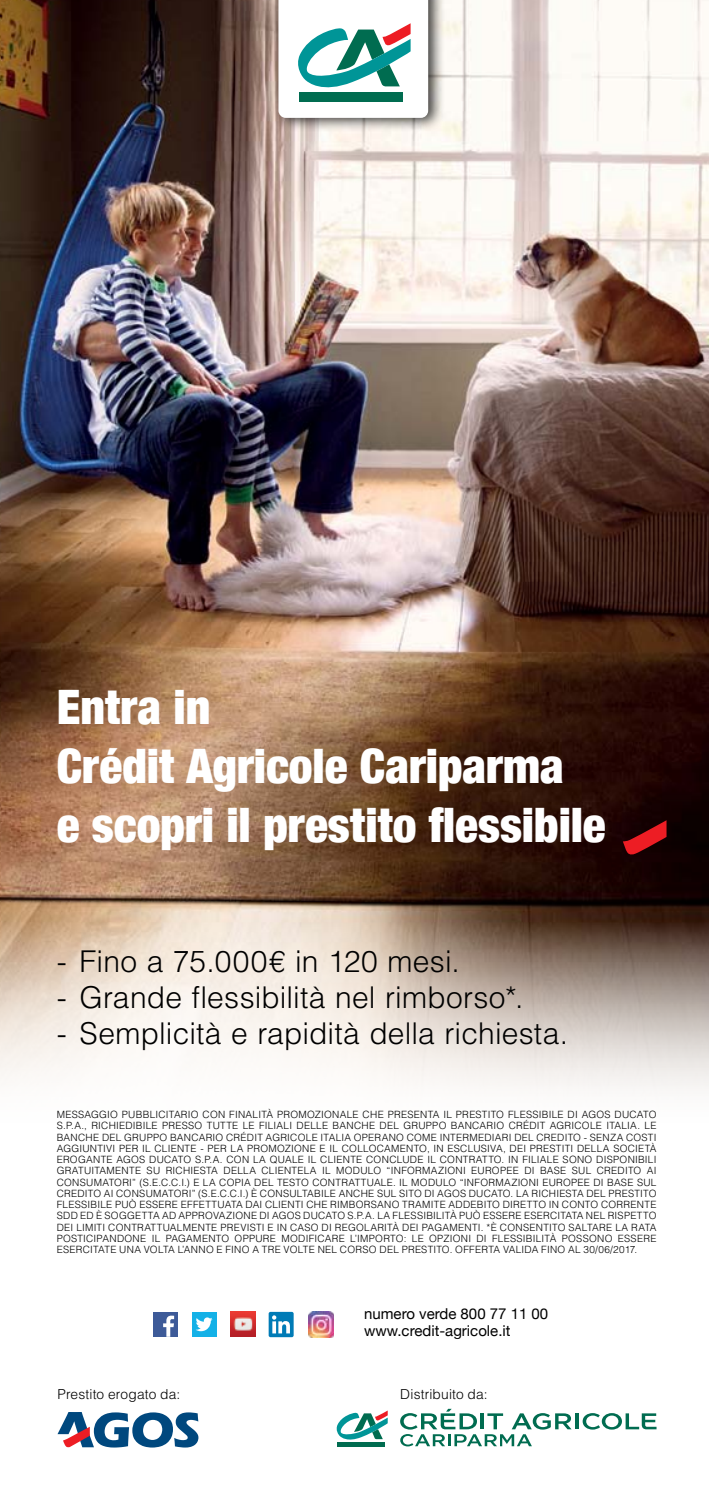
<style>
.page{position:relative;width:709px;height:1489px;background:#fff}
.page>*{position:absolute;margin:0;border:0;box-sizing:border-box;transform-origin:0 0}
.t1{font:900 condensed 47.5px/58.8px "Helvetica Neue";color:#fff}
.t2{font:300 30px "Helvetica LT Std";letter-spacing:.005em;color:#000}
.t3{font:15px/17.5px "Helvetica Neue";color:#000}
.t4{font:300 13.75px "Helvetica LT Std";letter-spacing:.01em;color:#000}
.t5{font:300 10px/11.2px "Helvetica LT Std";letter-spacing:.025em;color:#000;text-align:justify}
</style>
<div class="page">
<img style="left:0;top:0;width:709px;height:1089px">
<div style="left:272px;top:0;width:173px;height:132px;background:#000;opacity:.75"></div>
<svg style="left:278px;top:0;width:150px;height:118px"></svg>
<hr style="left:337px;top:1441px;width:47px;height:4px;background:#006c50">
<svg style="left:336px;top:1410px;width:52px;height:32px"></svg>
<hr style="left:575px;top:1413px;width:4px;height:16px;background:#006c50">
<svg style="left:582px;top:1413px;width:74px;height:16px"></svg>
<svg style="left:400px;top:1408px;width:171px;height:38px"></svg>
<div style="left:153px;top:1311px;width:25px;height:25px;background:#3d5a98"></div>
<svg style="left:163px;top:1315px;width:11px;height:21px"></svg>
<div style="left:191px;top:1311px;width:25px;height:25px;background:#14b1e7"></div>
<svg style="left:196px;top:1317px;width:16px;height:14px"></svg>
<img style="left:230px;top:1311px;width:25px;height:25px">
<div style="left:269px;top:1311px;width:25px;height:25px;background:#007bb6;border-radius:2px"></div>
<svg style="left:272px;top:1315px;width:18px;height:18px"></svg>
<img style="left:308px;top:1311px;width:25px;height:25px">
<svg style="left:57px;top:1412px;width:141px;height:35px"></svg>
<svg style="left:623px;top:820px;width:43px;height:35px;background:#730c10"></svg>
<h1 class="t1" style="left:57px;top:675px;width:550px">Entra in<br>Crédit Agricole Cariparma<br>e scopri il prestito flessibile</h1>
<h2 class="t2" style="left:57px;top:942px;width:404px">- Fino a 75.000€ in 120 mesi.</h2>
<h2 class="t2" style="left:57px;top:978px;width:468px">- Grande flessibilità nel rimborso*.</h2>
<h2 class="t2" style="left:57px;top:1014px;width:513px">- Semplicità e rapidità della richiesta.</h2>
<p class="t5" style="left:57px;top:1108px;width:601px">MESSAGGIO PUBBLICITARIO CON FINALITÀ PROMOZIONALE CHE PRESENTA IL PRESTITO FLESSIBILE DI AGOS DUCATO S.P.A., RICHIEDIBILE PRESSO TUTTE LE FILIALI DELLE BANCHE DEL GRUPPO BANCARIO CRÉDIT AGRICOLE ITALIA. LE BANCHE DEL GRUPPO BANCARIO CRÉDIT AGRICOLE ITALIA OPERANO COME INTERMEDIARI DEL CREDITO - SENZA COSTI AGGIUNTIVI PER IL CLIENTE - PER LA PROMOZIONE E IL COLLOCAMENTO, IN ESCLUSIVA, DEI PRESTITI DELLA SOCIETÀ EROGANTE AGOS DUCATO S.P.A. CON LA QUALE IL CLIENTE CONCLUDE IL CONTRATTO. IN FILIALE SONO DISPONIBILI GRATUITAMENTE SU RICHIESTA DELLA CLIENTELA IL MODULO “INFORMAZIONI EUROPEE DI BASE SUL CREDITO AI CONSUMATORI” (S.E.C.C.I.) E LA COPIA DEL TESTO CONTRATTUALE. IL MODULO “INFORMAZIONI EUROPEE DI BASE SUL CREDITO AI CONSUMATORI” (S.E.C.C.I.) È CONSULTABILE ANCHE SUL SITO DI AGOS DUCATO. LA RICHIESTA DEL PRESTITO FLESSIBILE PUÒ ESSERE EFFETTUATA DAI CLIENTI CHE RIMBORSANO TRAMITE ADDEBITO DIRETTO IN CONTO CORRENTE SDD ED È SOGGETTA AD APPROVAZIONE DI AGOS DUCATO S.P.A. LA FLESSIBILITÀ PUÒ ESSERE ESERCITATA NEL RISPETTO DEI LIMITI CONTRATTUALMENTE PREVISTI E IN CASO DI REGOLARITÀ DEI PAGAMENTI. *È CONSENTITO SALTARE LA RATA POSTICIPANDONE IL PAGAMENTO OPPURE MODIFICARE L’IMPORTO: LE OPZIONI DI FLESSIBILITÀ POSSONO ESSERE ESERCITATE UNA VOLTA L’ANNO E FINO A TRE VOLTE NEL CORSO DEL PRESTITO. OFFERTA VALIDA FINO AL 30/06/2017.</p>
<h3 class="t3" style="left:364px;top:1305px;width:186px">numero verde 800 77 11 00 www.credit-agricole.it</h3>
<h3 class="t4" style="left:57px;top:1384px;width:124px">Prestito erogato da:</h3>
<h3 class="t4" style="left:400px;top:1384px;width:89px">Distribuito da:</h3>
</div>
